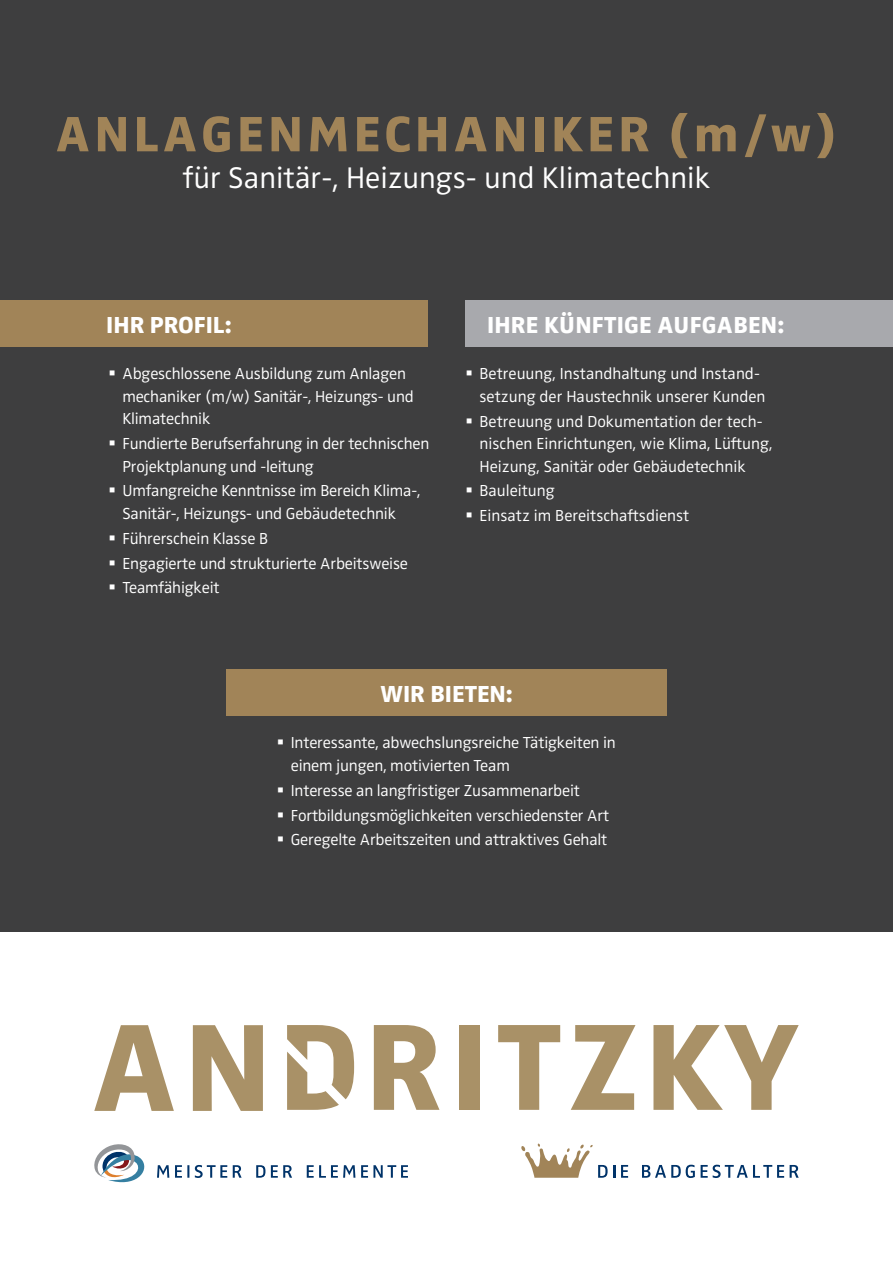
<style>
.page{position:relative;width:893px;height:1263px;background:#fff}
.page>*{position:absolute;margin:0;border:0;box-sizing:border-box;transform-origin:0 0}
.HL{font:800 51.45px "Zwo OT";letter-spacing:.08em;color:#a18458}
.HL-2{font:300 30.9px "Zwo OT";color:#fff}
.Fließtext{font:800 24px "Zwo OT";letter-spacing:.01em;color:#fff}
.t1{font:300 16.5px/22.5px "Zwo OT";letter-spacing:-.01em;color:#fff}
</style>
<div class="page">
<div style="left:0;top:0;width:893px;height:931px;background:#3e3e3f"></div>
<svg style="left:374px;top:1025px;width:65px;height:85px"></svg>
<div style="left:459px;top:1025px;width:21px;height:85px;background:#a99167"></div>
<svg style="left:498px;top:1025px;width:62px;height:85px"></svg>
<svg style="left:571px;top:1025px;width:64px;height:85px"></svg>
<svg style="left:653px;top:1025px;width:146px;height:85px"></svg>
<svg style="left:287px;top:1025px;width:67px;height:85px"></svg>
<svg style="left:94px;top:1025px;width:80px;height:86px"></svg>
<svg style="left:193px;top:1025px;width:70px;height:86px"></svg>
<svg style="left:94px;top:1144px;width:314px;height:38px"></svg>
<svg style="left:521px;top:1143px;width:94px;height:35px"></svg>
<svg style="left:621px;top:1165px;width:7px;height:13px"></svg>
<svg style="left:642px;top:1165px;width:53px;height:13px"></svg>
<svg style="left:701px;top:1165px;width:83px;height:13px"></svg>
<svg style="left:790px;top:1165px;width:9px;height:13px"></svg>
<div style="left:0;top:300px;width:427px;height:47px;background:#a18458"></div>
<div style="left:226px;top:669px;width:440px;height:47px;background:#a18458"></div>
<div style="left:466px;top:300px;width:427px;height:47px;background:#a8a9ad"></div>
<p class="HL" style="left:56px;top:104px;width:783px">ANLAGENMECHANIKER (m/w)</p>
<p class="HL-2" style="left:183px;top:160px;width:529px">für Sanitär-, Heizungs- und Klimatechnik</p>
<p class="Fließtext" style="left:106px;top:310px;width:126px">IHR PROFIL:</p>
<p class="t1" style="left:122px;top:363px;width:293px">Abgeschlossene Ausbildung zum Anlagen mechaniker (m/w) Sanitär-, Heizungs- und<br>Klimatechnik</p>
<p class="t1" style="left:122px;top:433px;width:309px">Fundierte Berufserfahrung in der technischen<br>Projektplanung und -leitung</p>
<p class="t1" style="left:122px;top:480px;width:300px">Umfangreiche Kenntnisse im Bereich Klima-,<br>Sanitär-, Heizungs- und Gebäudetechnik</p>
<p class="t1" style="left:122px;top:527px;width:147px">Führerschein Klasse B</p>
<p class="t1" style="left:122px;top:552px;width:287px">Engagierte und strukturierte Arbeitsweise</p>
<p class="t1" style="left:122px;top:577px;width:99px">Teamfähigkeit</p>
<p class="Fließtext" style="left:487px;top:310px;width:298px">IHRE KÜNFTIGE AUFGABEN:</p>
<p class="t1" style="left:480px;top:363px;width:287px">Betreuung, Instandhaltung und Instand&shy;setzung der Haustechnik unserer Kunden</p>
<p class="t1" style="left:480px;top:410px;width:295px">Betreuung und Dokumentation der tech&shy;nischen Einrichtungen, wie Klima, Lüftung,<br>Heizung, Sanitär oder Gebäudetechnik</p>
<p class="t1" style="left:480px;top:480px;width:77px">Bauleitung</p>
<p class="t1" style="left:480px;top:505px;width:211px">Einsatz im Bereitschaftsdienst</p>
<p class="Fließtext" style="left:380px;top:679px;width:134px">WIR BIETEN:</p>
<p class="t1" style="left:291px;top:732px;width:327px">Interessante, abwechslungsreiche Tätigkeiten in einem jungen, motivierten Team</p>
<p class="t1" style="left:291px;top:779px;width:291px">Interesse an langfristiger Zusammenarbeit</p>
<p class="t1" style="left:291px;top:804px;width:320px">Fortbildungsmöglichkeiten verschiedenster Art</p>
<p class="t1" style="left:291px;top:829px;width:318px">Geregelte Arbeitszeiten und attraktives Gehalt</p>
</div>
